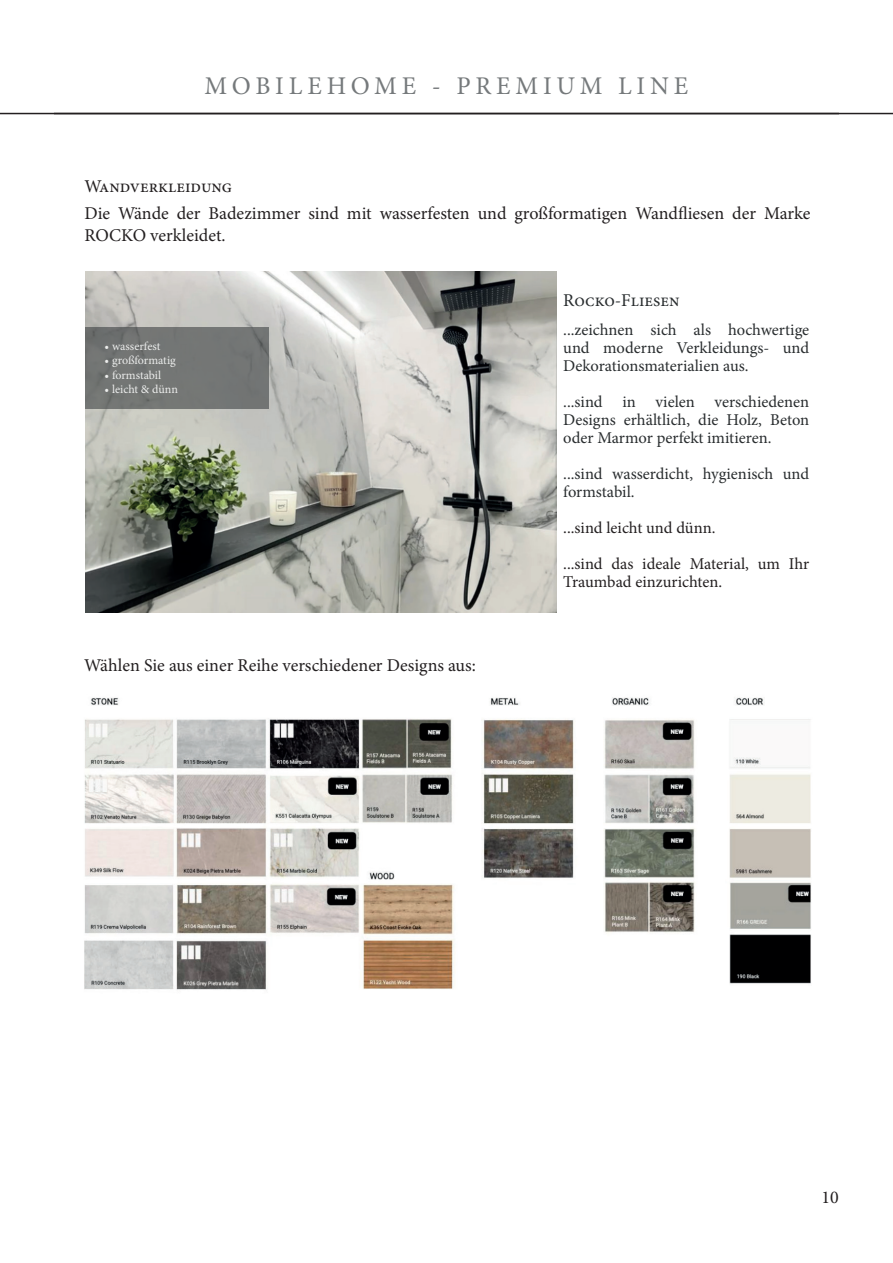
<style>
.page{position:relative;width:893px;height:1263px;background:#fff}
.page>*{position:absolute;margin:0;border:0;box-sizing:border-box;transform-origin:0 0}
.t1{font:25.5px "Minion Pro";letter-spacing:.19em;color:#75797b}
.t2{font:18px/21.6px "Minion Pro";color:#231f20}
.t3{font:18px "Minion Pro";color:#292d2f}
.t4{font:16.5px/18px "Minion Pro";letter-spacing:-.01em;color:#292d2f;text-align:justify}
.t5{font:16.5px/18px "Minion Pro";letter-spacing:-.01em;color:#231f20}
.t6{font:12px "Minion Pro";color:#ecedec}
</style>
<div class="page">
<hr style="left:0;top:113px;width:893px;height:1px;background:#231f20">
<img style="left:84px;top:697px;width:727px;height:293px">
<img style="left:85px;top:271px;width:472px;height:341px">
<div style="left:85px;top:327px;width:183px;height:82px;background:#737675"></div>
<p class="t1" style="left:205px;top:68px;width:485px">MOBILEHOME - PREMIUM LINE</p>
<p class="t2" style="left:85px;top:175px;width:149px">Wandverkleidung</p>
<p class="t2" style="left:85px;top:203px;width:727px">Die Wände der Badezimmer sind mit wasserfesten und großformatigen Wandfliesen der Marke<br>ROCKO verkleidet.</p>
<p class="t6" style="left:105px;top:338px;width:57px">• wasserfest</p>
<p class="t6" style="left:105px;top:353px;width:73px">• großformatig</p>
<p class="t6" style="left:105px;top:367px;width:58px">• formstabil</p>
<p class="t6" style="left:105px;top:381px;width:75px">• leicht &amp; dünn</p>
<p class="t2" style="left:84px;top:654px;width:393px">Wählen Sie aus einer Reihe verschiedener Designs aus:</p>
<p class="t3" style="left:563px;top:288px;width:118px">Rocko-Fliesen</p>
<p class="t4" style="left:563px;top:320px;width:248px">...zeichnen sich als hochwertige und moderne Verkleidungs- und Dekorationsmaterialien aus.</p>
<p class="t4" style="left:563px;top:392px;width:248px">...sind in vielen verschiedenen Designs erhältlich, die Holz, Beton oder Marmor perfekt imitieren.</p>
<p class="t4" style="left:563px;top:464px;width:247px">...sind wasserdicht, hygienisch und formstabil.</p>
<p class="t5" style="left:563px;top:518px;width:154px">...sind leicht und dünn.</p>
<p class="t5" style="left:563px;top:554px;width:247px">...sind das ideale Material, um Ihr<br>Traumbad einzurichten.</p>
<p class="t2" style="left:821px;top:1186px;width:19px">10</p>
</div>
